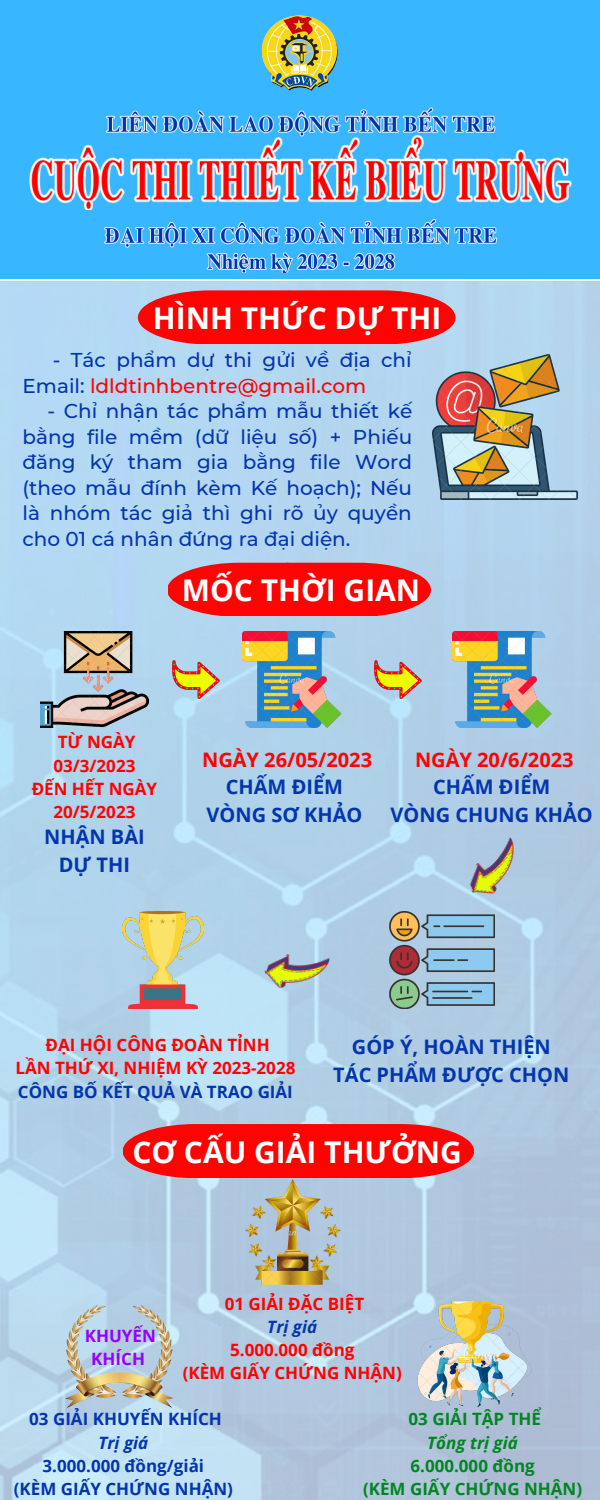
<style>
.page{position:relative;width:600px;height:1500px;background:#fff}
.page>*{position:absolute;margin:0;border:0;box-sizing:border-box;transform-origin:0 0}
.t1{font:700 30px "Open Sans";color:#fff}
.t2{font:500 20px/25.5px "Montserrat";color:#0335ad}
.t3{font:700 20px/27.8px "Open Sans";color:#0335ad;text-align:center}
.t4{font:700 20px "Open Sans";color:#ff0202}
.t5{font:700 17px/23.2px "Open Sans";color:#ff0202;text-align:center}
.t6{font:700 17px/23.2px "Open Sans";color:#0335ad;text-align:center}
.t7{font:700 17px/23.2px "Open Sans";color:#008622;text-align:center}
.t8{font:italic 700 17px "Open Sans";color:#0335ad}
.t9{font:700 17px/23.2px "Open Sans";color:#9600ff;text-align:center}
.t10{font:italic 700 17px "Open Sans";color:#008622}
.s1{color:#ff0202}
</style>
<div class="page">
<div style="left:0;top:0;width:600px;height:279px;background:#38b6ff"></div>
<img style="left:261px;top:15px;width:77px;height:76px">
<img style="left:105px;top:107px;width:391px;height:25px">
<img style="left:29px;top:132px;width:543px;height:78px">
<img style="left:104px;top:219px;width:394px;height:54px">
<img style="left:0;top:282px;width:600px;height:1218px">
<svg style="left:138px;top:290px;width:318px;height:54px;background:#f7181a"></svg>
<img style="left:433px;top:354px;width:144px;height:146px">
<svg style="left:168px;top:563px;width:263px;height:53px;background:#f6191b"></svg>
<img style="left:40px;top:631px;width:109px;height:97px">
<img style="left:243px;top:631px;width:99px;height:97px">
<img style="left:452px;top:631px;width:99px;height:97px">
<img style="left:460px;top:834px;width:70px;height:69px">
<img style="left:172px;top:661px;width:48px;height:38px">
<img style="left:373px;top:661px;width:48px;height:38px">
<img style="left:385px;top:912px;width:109px;height:96px">
<img style="left:123px;top:912px;width:81px;height:96px">
<img style="left:264px;top:953px;width:66px;height:35px">
<svg style="left:123px;top:1124px;width:351px;height:53px;background:#f81214"></svg>
<img style="left:245px;top:1179px;width:96px;height:106px">
<img style="left:65px;top:1304px;width:109px;height:105px">
<img style="left:415px;top:1302px;width:130px;height:106px">
<h1 class="t1" style="left:153px;top:297px;width:290px">HÌNH THỨC DỰ THI</h1>
<p class="t2" style="left:23px;top:347px;width:391px;text-indent:30px">- Tác phẩm dự thi gửi về địa chỉ<br>Email: <span class="s1">ldldtinhbentre@gmail.com</span></p>
<p class="t2" style="left:23px;top:398px;width:391px;text-align:justify;text-indent:25px">- Chỉ nhận tác phẩm mẫu thiết kế bằng file mềm (dữ liệu số) + Phiếu đăng ký tham gia bằng file Word (theo mẫu đính kèm Kế hoạch); Nếu là nhóm tác giả thì ghi rõ ủy quyền cho 01 cá nhân đứng ra đại diện.</p>
<h1 class="t1" style="left:182px;top:569px;width:240px">MỐC THỜI GIAN</h1>
<p class="t5" style="left:32px;top:730px;width:127px">TỪ NGÀY<br>03/3/2023<br>ĐẾN HẾT NGÀY<br>20/5/2023</p>
<p class="t3" style="left:44px;top:823px;width:102px">NHẬN BÀI<br>DỰ THI</p>
<p class="t4" style="left:202px;top:745px;width:171px">NGÀY 26/05/2023</p>
<p class="t3" style="left:207px;top:773px;width:157px">CHẤM ĐIỂM<br>VÒNG SƠ KHẢO</p>
<p class="t4" style="left:415px;top:745px;width:160px">NGÀY 20/6/2023</p>
<p class="t3" style="left:391px;top:773px;width:204px">CHẤM ĐIỂM<br>VÒNG CHUNG KHẢO</p>
<p class="t5" style="left:16px;top:1033px;width:281px">ĐẠI HỘI CÔNG ĐOÀN TỈNH<br>LẦN THỨ XI, NHIỆM KỲ 2023-2028</p>
<p class="t6" style="left:18px;top:1079px;width:276px">CÔNG BỐ KẾT QUẢ VÀ TRAO GIẢI</p>
<p class="t3" style="left:333px;top:1032px;width:238px">GÓP Ý, HOÀN THIỆN<br>TÁC PHẨM ĐƯỢC CHỌN</p>
<h1 class="t1" style="left:132px;top:1131px;width:331px">CƠ CẤU GIẢI THƯỞNG</h1>
<p class="t5" style="left:225px;top:1292px;width:141px">01 GIẢI ĐẶC BIỆT</p>
<p class="t8" style="left:267px;top:1315px;width:51px">Trị giá</p>
<p class="t5" style="left:183px;top:1338px;width:221px">5.000.000 đồng<br>(KÈM GIẤY CHỨNG NHẬN)</p>
<p class="t6" style="left:29px;top:1407px;width:194px">03 GIẢI KHUYẾN KHÍCH</p>
<p class="t8" style="left:98px;top:1430px;width:51px">Trị giá</p>
<p class="t6" style="left:14px;top:1454px;width:221px">3.000.000 đồng/giải<br>(KÈM GIẤY CHỨNG NHẬN)</p>
<p class="t9" style="left:85px;top:1323px;width:73px">KHUYẾN<br>KHÍCH</p>
<p class="t7" style="left:409px;top:1407px;width:134px">03 GIẢI TẬP THỂ</p>
<p class="t10" style="left:427px;top:1430px;width:92px">Tổng trị giá</p>
<p class="t7" style="left:363px;top:1454px;width:221px">6.000.000 đồng<br>(KÈM GIẤY CHỨNG NHẬN)</p>
</div>
